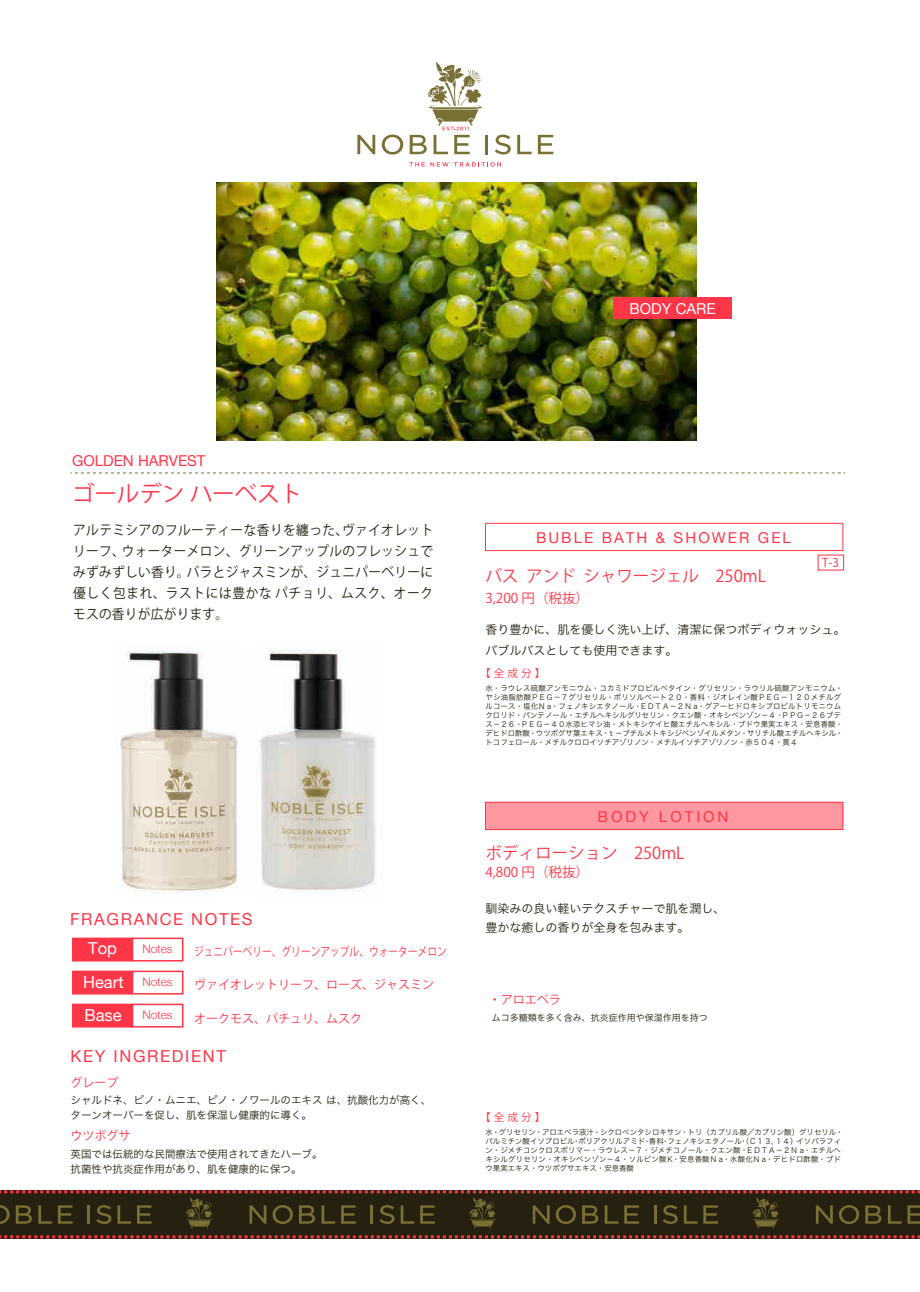
<style>
.page{position:relative;width:920px;height:1292px;background:#fff}
.page>*{position:absolute;margin:0;border:0;box-sizing:border-box;transform-origin:0 0}
.t1{font:22.5px "Koz Go Pr 6 N";color:#ff3548}
.t2{font:16.5px "Koz Go Pr 6 N";color:#ff3548}
.t3{font:16.5px "Helvetica Neue";letter-spacing:.1em;color:#ff3548}
.t4{font:16.5px/33px "Helvetica Neue";color:#fff}
.t5{font:15px "Helvetica Neue";letter-spacing:.14em;color:#ff3548}
.t6{font:15px "Helvetica Neue";color:#ff3548}
.t7{font:15px "Helvetica Neue";letter-spacing:.2em;color:#ff3548}
.t8{font:15px "Helvetica Neue";color:#fff}
.t9{font:13.5px/21px "Koz Go Pro";letter-spacing:.025em;color:#25200f;text-align:justify;scale:.94 1}
.t10{font:13.5px "Koz Go Pr 6 N";color:#ff3548}
.t11{font:12px/19.5px "Hira Kaku Pro W3";color:#25200f}
.t12{font:12px "Koz Go Pr 6 N";color:#ff3548}
.t13{font:12px "Koz Go Pr 6 N";color:#ff3548;scale:.81 1}
.t14{font:12px "Koz Go Pro";color:#ff3548}
.t15{font:300 11.85px "Helvetica Neue";color:#ff3548}
.t16{font:10.5px/15px "Hira Kaku Pro W3";color:#25200f}
.t17{font:10.5px "Koz Go Pr 6 N";letter-spacing:.3em;color:#ff3548}
.t18{font:9px "Hira Kaku Pro W3";color:#25200f}
.t19{font:7.5px/9px "Hira Kaku Pro W3";letter-spacing:.005em;color:#25200f}
.s1{font-weight:300;font-size:11.85px;color:#ff3548}
</style>
<div class="page">
<img style="left:216px;top:182px;width:480px;height:258px">
<img style="left:259px;top:650px;width:117px;height:242px">
<img style="left:120px;top:651px;width:118px;height:242px">
<div style="left:72px;top:937px;width:61px;height:24px;background:#ff3548;border:2px solid #ff3548"></div>
<div style="left:132px;top:937px;width:51px;height:24px;background:#fff;border:2px solid #ff3548"></div>
<div style="left:72px;top:970px;width:61px;height:24px;background:#ff3548;border:2px solid #ff3548"></div>
<div style="left:132px;top:970px;width:51px;height:24px;background:#fff;border:2px solid #ff3548"></div>
<div style="left:72px;top:1003px;width:61px;height:24px;background:#ff3548;border:2px solid #ff3548"></div>
<div style="left:132px;top:1003px;width:51px;height:24px;background:#fff;border:2px solid #ff3548"></div>
<div style="left:0;top:1190px;width:920px;height:48px;background:#25200f"></div>
<svg style="left:0;top:1235px;width:920px;height:3px"></svg>
<svg style="left:0;top:1190px;width:920px;height:38px"></svg>
<svg style="left:357px;top:135px;width:18px;height:19px"></svg>
<svg style="left:382px;top:134px;width:21px;height:20px"></svg>
<hr style="left:485px;top:135px;width:3px;height:19px;background:#797036">
<svg style="left:494px;top:135px;width:17px;height:19px"></svg>
<svg style="left:517px;top:135px;width:14px;height:19px"></svg>
<svg style="left:538px;top:135px;width:15px;height:19px"></svg>
<svg style="left:409px;top:62px;width:73px;height:92px"></svg>
<svg style="left:409px;top:162px;width:15px;height:4px"></svg>
<svg style="left:430px;top:162px;width:18px;height:5px"></svg>
<svg style="left:454px;top:162px;width:47px;height:5px"></svg>
<svg style="left:70px;top:472px;width:775px;height:1px"></svg>
<div style="left:485px;top:523px;width:358px;height:28px;background:#fff;border:1px solid #ff3548"></div>
<div style="left:485px;top:802px;width:358px;height:28px;background:#ff98a1;border:1px solid #ff3548"></div>
<div style="left:613px;top:298px;width:119px;height:21px;background:#ff3548"></div>
<h3 class="t8" style="left:629px;top:297px;width:88px">BODY CARE</h3>
<h3 class="t6" style="left:72px;top:450px;width:135px">GOLDEN HARVEST</h3>
<h1 class="t1" style="left:72px;top:481px;width:232px">ゴールデン ハーベスト</h1>
<h3 class="t9" style="left:73px;top:520px;width:385px">アルテミシアのフルーティーな香りを纏った、ヴァイオレットリーフ、ウォーターメロン、グリーンアップルのフレッシュでみずみずしい香り。バラとジャスミンが、ジュニパーベリーに優しく包まれ、ラストには豊かな パチョリ、ムスク、オークモスの香りが広がります。</h3>
<h2 class="t3" style="left:70px;top:907px;width:184px">FRAGRANCE NOTES</h2>
<h2 class="t4" style="left:88px;top:933px;width:30px">Top</h2>
<h3 class="t15" style="left:142px;top:939px;width:32px">Notes</h3>
<h2 class="t4" style="left:83px;top:966px;width:91px">Heart <span class="s1">Notes<br></span>Base</h2>
<h3 class="t13" style="left:194px;top:945px;width:313px">ジュニパーベリー、グリーンアップル、ウォーターメロン</h3>
<h3 class="t12" style="left:194px;top:977px;width:241px">ヴァイオレットリーフ、ローズ、ジャスミン</h3>
<h3 class="t12" style="left:194px;top:1011px;width:169px">オークモス、パチュリ、ムスク</h3>
<h3 class="t15" style="left:142px;top:1005px;width:32px">Notes</h3>
<h2 class="t3" style="left:71px;top:1044px;width:157px">KEY INGREDIENT</h2>
<h3 class="t12" style="left:71px;top:1075px;width:49px">グレープ</h3>
<h3 class="t16" style="left:71px;top:1092px;width:362px">シャルドネ、ピノ・ムニエ、ピノ・ノワールのエキス は、抗酸化力が高く、ターンオーバーを促し、肌を保湿し健康的に導く。</h3>
<h3 class="t12" style="left:71px;top:1128px;width:61px">ウツボグサ</h3>
<h3 class="t16" style="left:71px;top:1145px;width:254px">英国では伝統的な民間療法で使用されてきたハーブ。抗菌性や抗炎症作用があり、肌を健康的に保つ。</h3>
<h3 class="t5" style="left:536px;top:526px;width:256px">BUBLE BATH &amp; SHOWER GEL</h3>
<h2 class="t2" style="left:485px;top:567px;width:282px">バス アンド シャワージェル　250mL</h2>
<h3 class="t10" style="left:485px;top:590px;width:105px">3,200 円（税抜）</h3>
<h3 class="t14" style="left:822px;top:555px;width:19px">T-3</h3>
<h3 class="t11" style="left:485px;top:618px;width:362px;line-height:21px">香り豊かに、肌を優しく洗い上げ、清潔に保つボディウォッシュ。バブルバスとしても使用できます。</h3>
<h3 class="t17" style="left:480px;top:667px;width:67px">【全成分】</h3>
<p class="t19" style="left:485px;top:683px;width:359px">水・ラウレス硫酸アンモニウム・コカミドプロピルベタイン・グリセリン・ラウリル硫酸アンモニウム・ヤシ油脂肪酸ＰＥＧ－７グリセリル・ポリソルベート２０・香料・ジオレイン酸ＰＥＧ－１２０メチルグルコース・塩化Ｎａ・フェノキシエタノール・ＥＤＴＡ－２Ｎａ・グアーヒドロキシプロピルトリモニウムクロリド・パンテノール・エチルヘキシルグリセリン・クエン酸・オキシベンゾン－４・ＰＰＧ－２６ブテス－２６・ＰＥＧ－４０水添ヒマシ油・メトキシケイヒ酸エチルヘキシル・ブドウ果実エキス・安息香酸・デヒドロ酢酸・ウツボグサ葉エキス・ｔ－ブチルメトキシジベンゾイルメタン・サリチル酸エチルヘキシル・トコフェロール・メチルクロロイソチアゾリノン・メチルイソチアゾリノン・赤５０４・黄４</p>
<h3 class="t7" style="left:598px;top:805px;width:132px">BODY LOTION</h3>
<h2 class="t2" style="left:485px;top:843px;width:201px">ボディローション　250mL</h2>
<h3 class="t10" style="left:485px;top:865px;width:105px">4,800 円（税抜）</h3>
<h3 class="t11" style="left:485px;top:897px;width:241px">馴染みの良い軽いテクスチャーで肌を潤し、豊かな癒しの香りが全身を包みます。</h3>
<h3 class="t12" style="left:489px;top:992px;width:73px">・アロエベラ</h3>
<p class="t18" style="left:492px;top:1010px;width:217px">ムコ多糖類を多く含み、抗炎症作用や保湿作用を持つ</p>
<h3 class="t17" style="left:480px;top:1111px;width:67px">【全成分】</h3>
<p class="t19" style="left:485px;top:1127px;width:359px">水・グリセリン・アロエベラ液汁・シクロペンタシロキサン・トリ（カプリル酸／カプリン酸）グリセリル・パルミチン酸イソプロピル・ポリアクリルアミド・香料・フェノキシエタノール・（Ｃ１３，１４）イソパラフィン・ジメチコンクロスポリマー・ラウレス－７・ジメチコノール・クエン酸・ＥＤＴＡ－２Ｎａ・エチルヘキシルグリセリン・オキシベンゾン－４・ソルビン酸Ｋ・安息香酸Ｎａ・水酸化Ｎａ・デヒドロ酢酸・ブドウ果実エキス・ウツボグサエキス・安息香酸</p>
</div>
